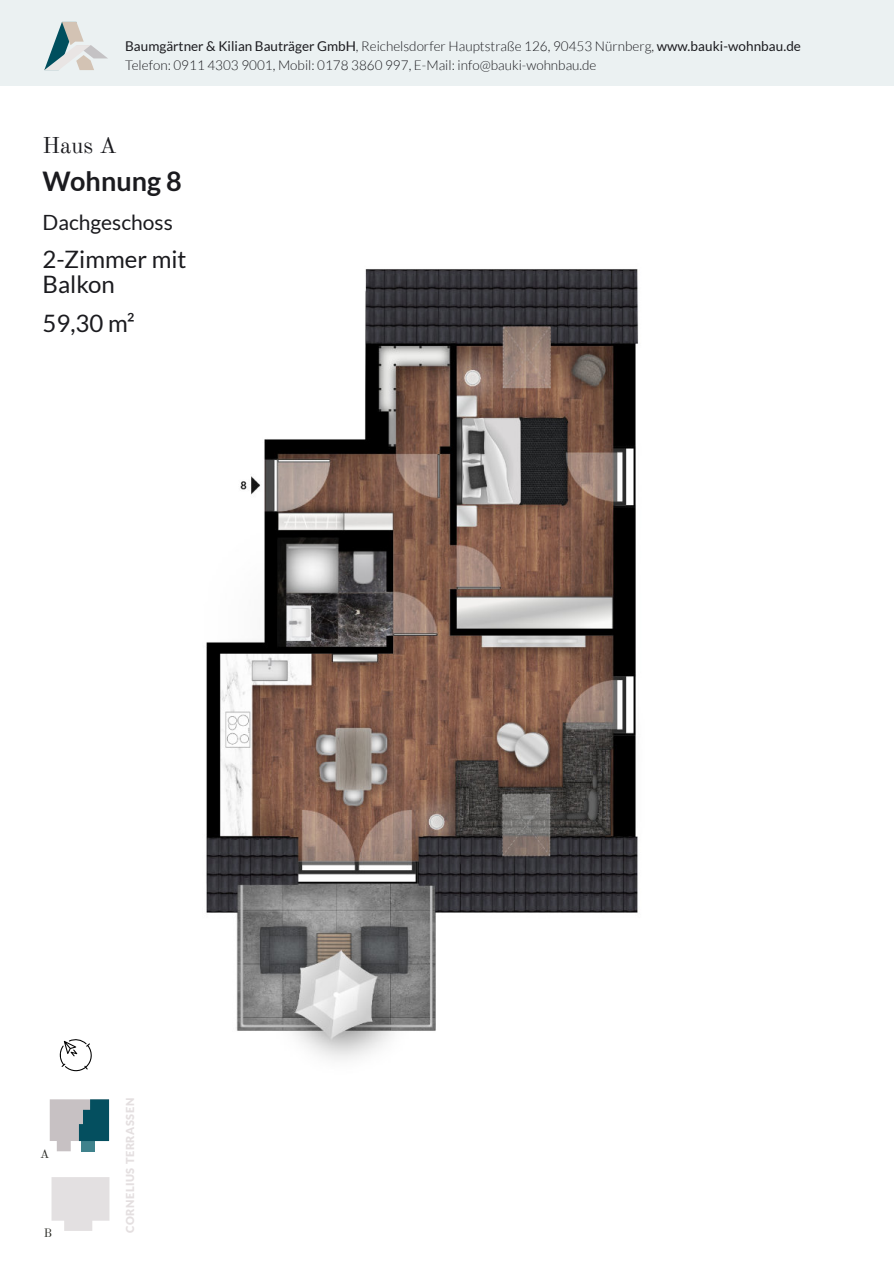
<style>
.page{position:relative;width:894px;height:1263px;background:#fff}
.page>*{position:absolute;margin:0;border:0;box-sizing:border-box;transform-origin:0 0}
.t1{font:700 27px "Lato";color:#1b1b1f}
.t2{font:24px/25.5px "Lato";color:#1b1b1f}
.t3{font:22.5px "Old Standard TT";color:#1b1b1f}
.t4{font:21px "Lato";color:#1b1b1f}
.t5{font:300 13.5px/18.8px "Lato";color:#1b1b1f}
.t6{font:12px "Old Standard TT";color:#262722}
.t7{font:900 10.95px "Lato";letter-spacing:.05em;color:#e4dfe0}
.s1{font-weight:400}
</style>
<div class="page">
<img style="left:107px;top:85px;width:759px;height:1136px">
<svg style="left:51px;top:1177px;width:58px;height:54px;background:#e6e3e4"></svg>
<svg style="left:50px;top:1099px;width:59px;height:52px;background:#829ca3"></svg>
<svg style="left:59px;top:1039px;width:33px;height:33px"></svg>
<div style="left:0;top:0;width:893px;height:85px;background:#ebf1f2"></div>
<svg style="left:44px;top:22px;width:64px;height:48px"></svg>
<p class="t5" style="left:125px;top:38px;width:677px"><span class="s1">Baumgärtner &amp; Kilian Bauträger GmbH</span>, Reichelsdorfer Hauptstraße 126, 90453 Nürnberg, <span class="s1">www.bauki-wohnbau.de<br></span>Telefon: 0911 4303 9001, Mobil: 0178 3860 997, E-Mail: info@bauki-wohnbau.de</p>
<h3 class="t3" style="left:43px;top:136px;width:76px">Haus A</h3>
<h1 class="t1" style="left:43px;top:170px;width:141px">Wohnung 8</h1>
<h3 class="t4" style="left:43px;top:213px;width:132px">Dachgeschoss</h3>
<h2 class="t2" style="left:43px;top:248px;width:145px">2-Zimmer mit<br>Balkon</h2>
<h2 class="t2" style="left:43px;top:311px;width:94px">59,30 m²</h2>
<p class="t6" style="left:40px;top:1149px;width:11px">A</p>
<p class="t6" style="left:44px;top:1228px;width:10px">B</p>
<p class="t7" style="left:125px;top:1233px;width:137px;rotate:-90deg">CORNELIUS TERRASSEN</p>
</div>
